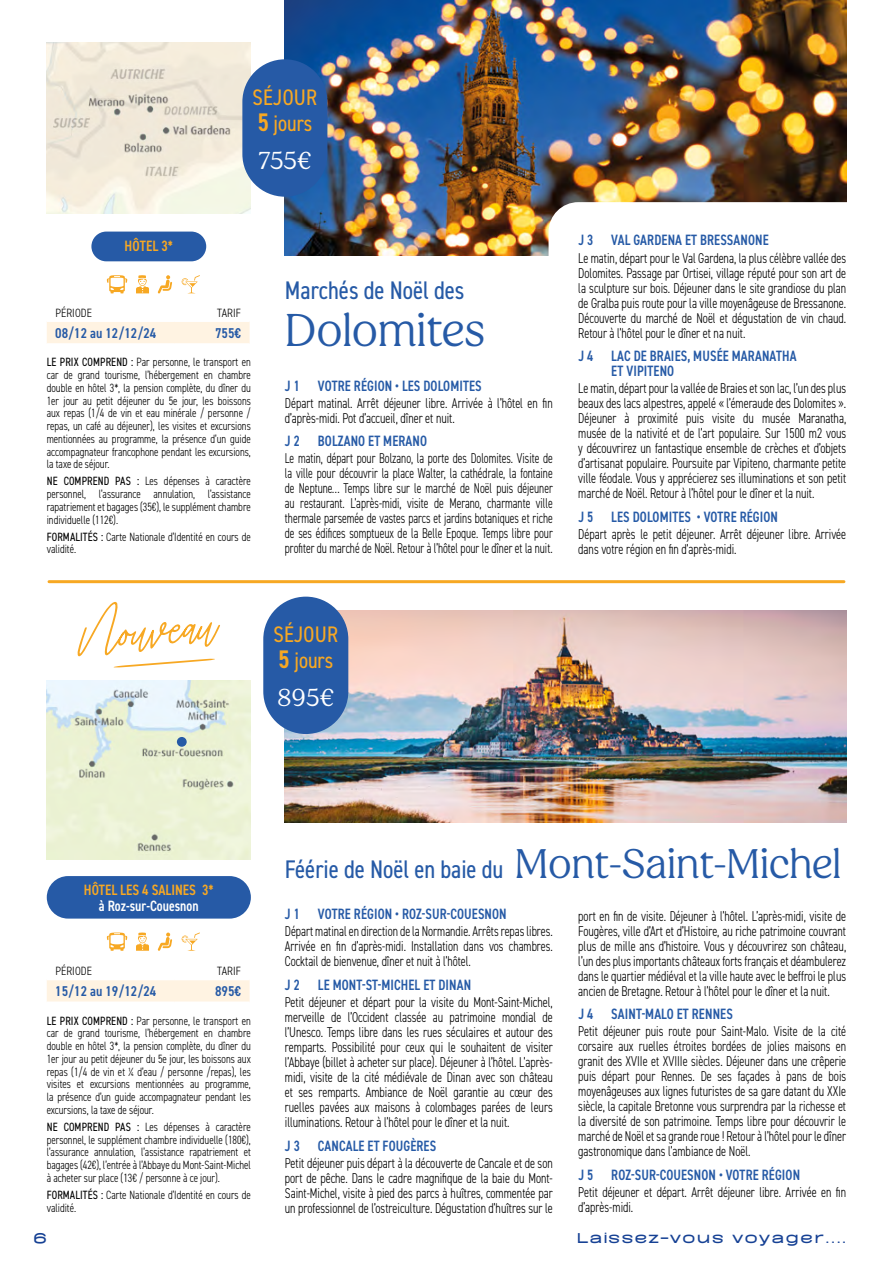
<style>
.page{position:relative;width:893px;height:1263px;background:#fff}
.page>*{position:absolute;margin:0;border:0;box-sizing:border-box;transform-origin:0 0}
.t1{font:300 45px "Peachi";color:#265aa6}
.t2{font:300 40.5px "Peachi";color:#265aa6}
.t3{font:condensed 25.5px "DIN2014";color:#265aa6}
.t4{font:300 24px "Peachi";color:#fff}
.t5{font:condensed 22.5px/25.8px "DIN2014";letter-spacing:.01em;color:#f7a823}
.t6{font:900 16.5px "BD Sans";letter-spacing:.05em;color:#164194}
.t7{font:600 condensed 15px/15px "DIN2014";letter-spacing:.01em;color:#265aa6;scale:.9 1}
.t8{font:600 condensed 15px "DIN2014";color:#f7a823;scale:.94 1}
.t9{font:600 condensed 15px "DIN2014";color:#fff;scale:.94 1}
.t10{font:300 condensed 14.25px/15px "DIN2014";color:#000;text-align:justify;scale:.9 1}
.t11{font:300 condensed 14.25px/15px "DIN2014";color:#000;text-align:justify;scale:.85 1}
.t12{font:300 condensed 14.25px/15px "DIN2014";color:#000;text-align:justify;scale:.89 1}
.t13{font:600 condensed 14.25px "DIN2014";color:#265aa6}
.t14{font:300 condensed 12px/12.8px "DIN2014";color:#000;text-align:justify;scale:.94 1}
.t15{font:300 condensed 12px "DIN2014";color:#000}
.s1{font-weight:600;font-size:25.5px}
.s2{font-weight:400}
</style>
<div class="page">
<img style="left:285px;top:0;width:561px;height:255px">
<div style="left:549px;top:202px;width:341px;height:106px;background:#fff;border-radius:30px"></div>
<img style="left:285px;top:610px;width:561px;height:213px">
<img style="left:47px;top:680px;width:204px;height:179px">
<div style="left:177px;top:737px;width:10px;height:10px;background:#265aa6;border-radius:50%"></div>
<img style="left:47px;top:43px;width:204px;height:170px">
<div style="left:47px;top:322px;width:203px;height:21px;background:#fff3e2"></div>
<div style="left:47px;top:980px;width:203px;height:21px;background:#fff3e2"></div>
<div style="left:242px;top:59px;width:85px;height:138px;background:#265aa6;border-radius:43px"></div>
<div style="left:263px;top:597px;width:85px;height:137px;background:#265aa6;border-radius:43px"></div>
<svg style="left:182px;top:275px;width:18px;height:18px"></svg>
<svg style="left:136px;top:275px;width:13px;height:18px"></svg>
<svg style="left:158px;top:275px;width:14px;height:19px"></svg>
<svg style="left:107px;top:275px;width:20px;height:18px"></svg>
<svg style="left:182px;top:932px;width:18px;height:19px"></svg>
<svg style="left:136px;top:932px;width:13px;height:19px"></svg>
<svg style="left:158px;top:932px;width:14px;height:19px"></svg>
<svg style="left:107px;top:932px;width:20px;height:19px"></svg>
<svg style="left:77px;top:602px;width:143px;height:65px"></svg>
<div style="left:91px;top:232px;width:115px;height:29px;background:#265aa6;border-radius:15px"></div>
<div style="left:47px;top:876px;width:204px;height:42px;background:#265aa6;border-radius:21px"></div>
<hr style="left:49px;top:580px;width:795px;height:3px;background:#f7a823">
<h3 class="t5" style="left:253px;top:83px;width:66px">SÉJOUR<br><span class="s1">5</span> jours</h3>
<h3 class="t4" style="left:258px;top:146px;width:54px">755€</h3>
<p class="t8" style="left:125px;top:236px;width:53px">HÔTEL 3*</p>
<p class="t15" style="left:55px;top:305px;width:38px">PÉRIODE</p>
<p class="t15" style="left:217px;top:305px;width:25px">TARIF</p>
<p class="t13" style="left:55px;top:323px;width:103px">08/12 au 12/12/24</p>
<p class="t13" style="left:215px;top:323px;width:27px">755€</p>
<p class="t14" style="left:47px;top:356px;width:219px"><span class="s2">LE PRIX COMPREND :</span> Par personne, le transport en car de grand tourisme, l’hébergement en chambre double en hôtel 3*, la pension complète, du dîner du 1er jour au petit déjeuner du 5e jour, les boissons aux repas (1/4 de vin et eau minérale / personne / repas, un café au déjeuner), les visites et excursions mentionnées au programme, la présence d’un guide accompagnateur francophone pendant les excursions, la taxe de séjour.</p>
<p class="t14" style="left:47px;top:475px;width:219px"><span class="s2">NE COMPREND PAS :</span> Les dépenses à caractère personnel, l’assurance annulation, l’assistance rapatriement et bagages (35€), le supplément chambre individuelle (112€).</p>
<p class="t14" style="left:47px;top:530px;width:219px"><span class="s2">FORMALITÉS :</span> Carte Nationale d’Identité en cours de validité.</p>
<h3 class="t3" style="left:285px;top:273px;width:181px">Marchés de Noël des</h3>
<h1 class="t1" style="left:285px;top:303px;width:202px">Dolomites</h1>
<p class="t7" style="left:285px;top:377px;width:220px">J 1 VOTRE RÉGION • LES DOLOMITES</p>
<p class="t10" style="left:285px;top:395px;width:299px">Départ matinal. Arrêt déjeuner libre. Arrivée à l’hôtel en fin d’après-midi. Pot d’accueil, dîner et nuit.</p>
<p class="t7" style="left:285px;top:433px;width:159px">J 2 BOLZANO ET MERANO</p>
<p class="t11" style="left:285px;top:451px;width:317px">Le matin, départ pour Bolzano, la porte des Dolomites. Visite de la ville pour découvrir la place Walter, la cathédrale, la fontaine de Neptune… Temps libre sur le marché de Noël puis déjeuner au restaurant. L’après-midi, visite de Merano, charmante ville thermale parsemée de vastes parcs et jardins botaniques et riche de ses édifices somptueux de la Belle Epoque. Temps libre pour profiter du marché de Noël. Retour à l’hôtel pour le dîner et la nuit.</p>
<p class="t7" style="left:578px;top:232px;width:213px">J 3 VAL GARDENA ET BRESSANONE</p>
<p class="t10" style="left:578px;top:250px;width:299px">Le matin, départ pour le Val Gardena, la plus célèbre vallée des Dolomites. Passage par Ortisei, village réputé pour son art de la sculpture sur bois. Déjeuner dans le site grandiose du plan de Gralba puis route pour la ville moyenâgeuse de Bressanone.<br>Découverte du marché de Noël et dégustation de vin chaud.<br>Retour à l’hôtel pour le dîner et na nuit.</p>
<p class="t7" style="left:611px;top:348px;width:207px;text-indent:-33px">J 4 LAC DE BRAIES, MUSÉE MARANATHA<br>ET VIPITENO</p>
<p class="t10" style="left:578px;top:381px;width:299px">Le matin, départ pour la vallée de Braies et son lac, l’un des plus beaux des lacs alpestres, appelé « l’émeraude des Dolomites ».<br>Déjeuner à proximité puis visite du musée Maranatha, musée de la nativité et de l’art populaire. Sur 1500 m2 vous y découvrirez un fantastique ensemble de crèches et d’objets d’artisanat populaire. Poursuite par Vipiteno, charmante petite ville féodale. Vous y apprécierez ses illuminations et son petit marché de Noël. Retour à l’hôtel pour le dîner et la nuit.</p>
<p class="t7" style="left:578px;top:509px;width:223px">J 5 LES DOLOMITES • VOTRE RÉGION</p>
<p class="t10" style="left:578px;top:526px;width:299px">Départ après le petit déjeuner. Arrêt déjeuner libre. Arrivée dans votre région en fin d’après-midi.</p>
<h3 class="t5" style="left:274px;top:621px;width:66px">SÉJOUR<br><span class="s1">5</span> jours</h3>
<h3 class="t4" style="left:278px;top:683px;width:58px">895€</h3>
<p class="t8" style="left:84px;top:879px;width:139px">HÔTEL LES 4 SALINES 3*</p>
<p class="t9" style="left:99px;top:896px;width:108px">à Roz-sur-Couesnon</p>
<p class="t15" style="left:55px;top:963px;width:38px">PÉRIODE</p>
<p class="t15" style="left:217px;top:963px;width:25px">TARIF</p>
<p class="t13" style="left:55px;top:981px;width:103px">15/12 au 19/12/24</p>
<p class="t13" style="left:215px;top:981px;width:27px">895€</p>
<p class="t14" style="left:47px;top:1014px;width:219px"><span class="s2">LE PRIX COMPREND :</span> Par personne, le transport en car de grand tourisme, l’hébergement en chambre double en hôtel 3*, la pension complète, du dîner du 1er jour au petit déjeuner du 5e jour, les boissons aux repas (1/4 de vin et ¼ d’eau / personne /repas), les visites et excursions mentionnées au programme, la présence d’un guide accompagnateur pendant les excursions, la taxe de séjour.</p>
<p class="t14" style="left:47px;top:1120px;width:219px"><span class="s2">NE COMPREND PAS :</span> Les dépenses à caractère personnel, le supplément chambre individuelle (180€), l’assurance annulation, l’assistance rapatriement et bagages (42€), l’entrée à l’Abbaye du Mont-Saint-Michel à acheter sur place (13€ / personne à ce jour).</p>
<p class="t14" style="left:47px;top:1188px;width:219px"><span class="s2">FORMALITÉS :</span> Carte Nationale d’Identité en cours de validité.</p>
<h3 class="t3" style="left:285px;top:853px;width:220px">Féérie de Noël en baie du</h3>
<h2 class="t2" style="left:514px;top:839px;width:328px">Mont-Saint-Michel</h2>
<p class="t7" style="left:285px;top:906px;width:248px">J 1 VOTRE RÉGION • ROZ-SUR-COUESNON</p>
<p class="t12" style="left:285px;top:924px;width:303px">Départ matinal en direction de la Normandie. Arrêts repas libres.<br>Arrivée en fin d’après-midi. Installation dans vos chambres.<br>Cocktail de bienvenue, dîner et nuit à l’hôtel.</p>
<p class="t7" style="left:285px;top:977px;width:208px">J 2 LE MONT-ST-MICHEL ET DINAN</p>
<p class="t10" style="left:285px;top:995px;width:299px">Petit déjeuner et départ pour la visite du Mont-Saint-Michel, merveille de l’Occident classée au patrimoine mondial de l’Unesco. Temps libre dans les rues séculaires et autour des remparts. Possibilité pour ceux qui le souhaitent de visiter l’Abbaye (billet à acheter sur place). Déjeuner à l’hôtel. L’après&shy;midi, visite de la cité médiévale de Dinan avec son château et ses remparts. Ambiance de Noël garantie au cœur des ruelles pavées aux maisons à colombages parées de leurs illuminations. Retour à l’hôtel pour le dîner et la nuit.</p>
<p class="t7" style="left:285px;top:1137px;width:170px">J 3 CANCALE ET FOUGÈRES</p>
<p class="t10" style="left:285px;top:1155px;width:299px">Petit déjeuner puis départ à la découverte de Cancale et de son port de pêche. Dans le cadre magnifique de la baie du Mont-Saint-Michel, visite à pied des parcs à huîtres, commentée par un professionnel de l’ostreiculture. Dégustation d’huîtres sur le</p>
<p class="t10" style="left:578px;top:908px;width:299px">port en fin de visite. Déjeuner à l’hôtel. L’après-midi, visite de Fougères, ville d’Art et d’Histoire, au riche patrimoine couvrant plus de mille ans d’histoire. Vous y découvrirez son château, l’un des plus importants châteaux forts français et déambulerez dans le quartier médiéval et la ville haute avec le beffroi le plus ancien de Bretagne. Retour à l’hôtel pour le dîner et la nuit.</p>
<p class="t7" style="left:578px;top:1006px;width:173px">J 4 SAINT-MALO ET RENNES</p>
<p class="t10" style="left:578px;top:1024px;width:299px">Petit déjeuner puis route pour Saint-Malo. Visite de la cité corsaire aux ruelles étroites bordées de jolies maisons en granit des XVIIe et XVIIIe siècles. Déjeuner dans une crêperie puis départ pour Rennes. De ses façades à pans de bois moyenâgeuses aux lignes futuristes de sa gare datant du XXIe siècle, la capitale Bretonne vous surprendra par la richesse et la diversité de son patrimoine. Temps libre pour découvrir le marché de Noël et sa grande roue ! Retour à l’hôtel pour le dîner gastronomique dans l’ambiance de Noël.</p>
<p class="t7" style="left:578px;top:1167px;width:248px">J 5 ROZ-SUR-COUESNON • VOTRE RÉGION</p>
<p class="t10" style="left:578px;top:1185px;width:299px">Petit déjeuner et départ. Arrêt déjeuner libre. Arrivée en fin d’après-midi.</p>
<p class="t6" style="left:33px;top:1230px;width:15px">6</p>
<p class="t6" style="left:576px;top:1230px;width:272px">Laissez-vous voyager....</p>
</div>
